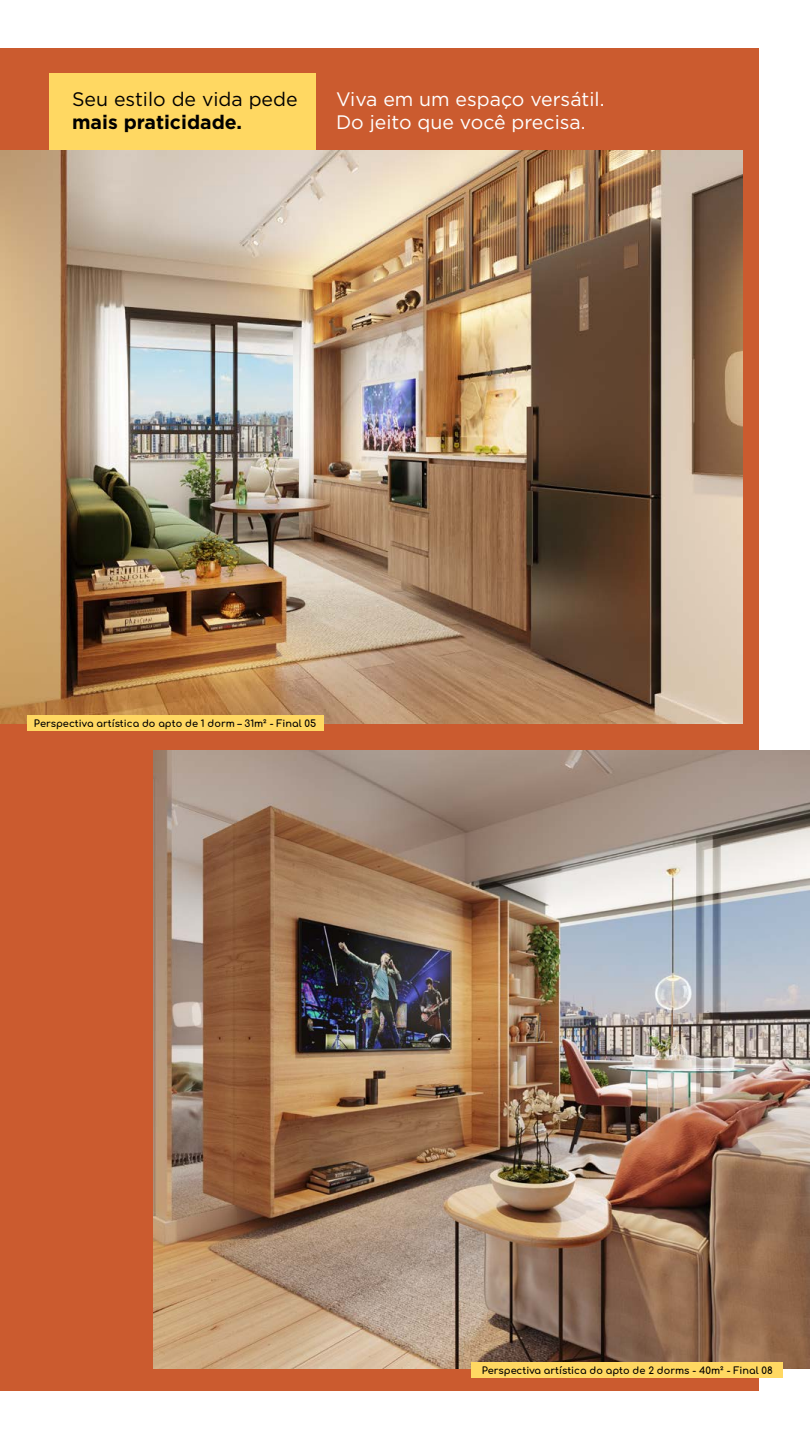
<style>
.page{position:relative;width:810px;height:1440px;background:#fff}
.page>*{position:absolute;margin:0;border:0;box-sizing:border-box;transform-origin:0 0}
.t1{font:19.5px/23.2px "Gotham";color:#fff}
.t2{font:19.5px "Gotham";color:#000}
.t3{font:700 19.5px "Gotham";color:#000}
.t4{font:700 9.75px "Comfortaa";color:#000}
</style>
<div class="page">
<div style="left:0;top:49px;width:758px;height:1342px;background:#cb5b2f"></div>
<div style="left:49px;top:74px;width:266px;height:86px;background:#ffd862"></div>
<img style="left:0;top:151px;width:742px;height:572px">
<div style="left:27px;top:715px;width:296px;height:16px;background:#ffd862"></div>
<img style="left:153px;top:750px;width:657px;height:619px">
<div style="left:471px;top:1362px;width:312px;height:16px;background:#ffd862"></div>
<h1 class="t2" style="left:72px;top:86px;width:227px">Seu estilo de vida pede</h1>
<h1 class="t3" style="left:72px;top:109px;width:172px">mais praticidade.</h1>
<h1 class="t1" style="left:336px;top:87px;width:270px">Viva em um espaço versátil.<br>Do jeito que você precisa.</h1>
<p class="t4" style="left:34px;top:715px;width:284px">Perspectiva artística do apto de 1 dorm – 31m² - Final 05</p>
<p class="t4" style="left:482px;top:1361px;width:292px">Perspectiva artística do apto de 2 dorms - 40m² - Final 08</p>
</div>
